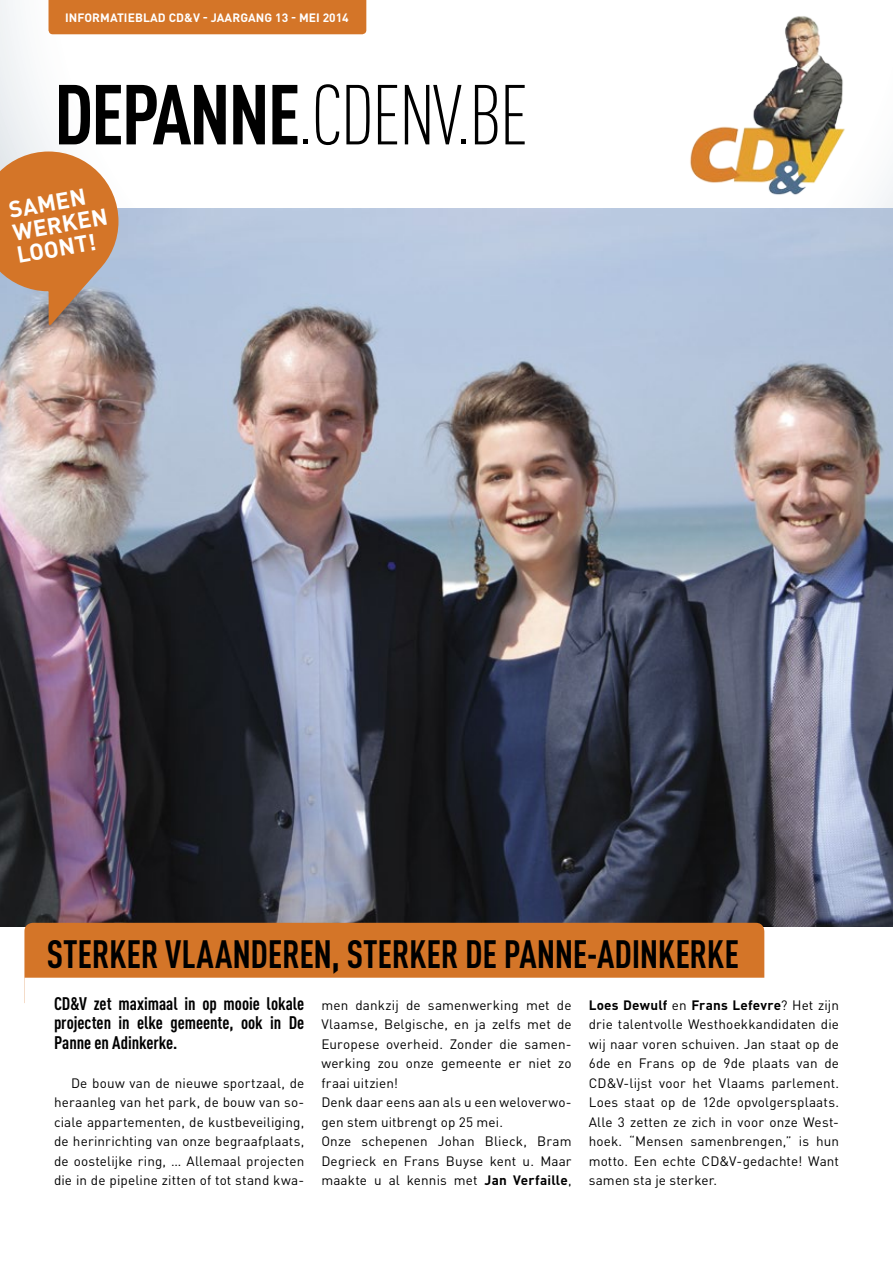
<style>
.page{position:relative;width:893px;height:1263px;background:#fff}
.page>*{position:absolute;margin:0;border:0;box-sizing:border-box;transform-origin:0 0}
.t1{font:300 83.55px "DIN Cond";letter-spacing:-.03em;color:#000}
.t2{font:700 39px "DIN Cond";letter-spacing:-.01em;color:#000;scale:.95 1}
.t3{font:700 22.95px/23.1px "DINOT";color:#fff}
.t4{font:700 18px/19.5px "DIN Cond";letter-spacing:-.005em;color:#000;text-align:justify}
.t5{font:13.5px/19.5px "DINOT";letter-spacing:.01em;color:#000;text-align:justify}
.t6{font:700 12px "DINOT";letter-spacing:.01em;color:#fff}
.s1{font-weight:700}
</style>
<div class="page">
<img style="left:0;top:208px;width:893px;height:719px">
<div style="left:24px;top:923px;width:740px;height:55px;background:#d47528"></div>
<img style="left:690px;top:16px;width:155px;height:179px">
<div style="left:49px;top:0;width:317px;height:34px;background:#d47528"></div>
<svg style="left:0;top:151px;width:118px;height:177px;background:#c98856"></svg>
<p class="t6" style="left:65px;top:10px;width:285px">INFORMATIEBLAD CD&amp;V - JAARGANG 13 - MEI 2014</p>
<h1 class="t1" style="left:54px;top:67px;width:476px"><span class="s1">DEPANNE</span>.CDENV.BE</h1>
<h3 class="t3" style="left:7px;top:198px;width:97px;rotate:-10deg">SAMEN<br>WERKEN<br>LOONT!</h3>
<h2 class="t2" style="left:47px;top:930px;width:730px">STERKER VLAANDEREN, STERKER DE PANNE-ADINKERKE</h2>
<h3 class="t4" style="left:54px;top:993px;width:252px">CD&amp;V zet maximaal in op mooie lokale projecten in elke gemeente, ook in De Panne en Adinkerke.</h3>
<p class="t5" style="left:54px;top:1073px;width:252px;text-indent:17px">De bouw van de nieuwe sportzaal, de heraanleg van het park, de bouw van so&shy;ciale appartementen, de kustbeveiliging, de herinrichting van onze begraafplaats, de oostelijke ring, … Allemaal projecten die in de pipeline zitten of tot stand kwa-</p>
<p class="t5" style="left:321px;top:995px;width:252px;text-align:left">men dankzij de samenwerking met de Vlaamse, Belgische, en ja zelfs met de Europese overheid. Zonder die samen&shy;werking zou onze gemeente er niet zo fraai uitzien!<br>Denk daar eens aan als u een weloverwo&shy;gen stem uitbrengt op 25 mei.<br>Onze schepenen Johan Blieck, Bram Degrieck en Frans Buyse kent u. Maar maakte u al kennis met <span class="s1">Jan Verfaille</span>,</p>
<p class="t5" style="left:589px;top:995px;width:252px"><span class="s1">Loes Dewulf</span> en <span class="s1">Frans Lefevre</span>? Het zijn drie talentvolle Westhoekkandidaten die wij naar voren schuiven. Jan staat op de 6de en Frans op de 9de plaats van de CD&amp;V-lijst voor het Vlaams parlement.<br>Loes staat op de 12de opvolgersplaats.<br>Alle 3 zetten ze zich in voor onze West&shy;hoek. “Mensen samenbrengen,” is hun motto. Een echte CD&amp;V-gedachte! Want samen sta je sterker.</p>
</div>
